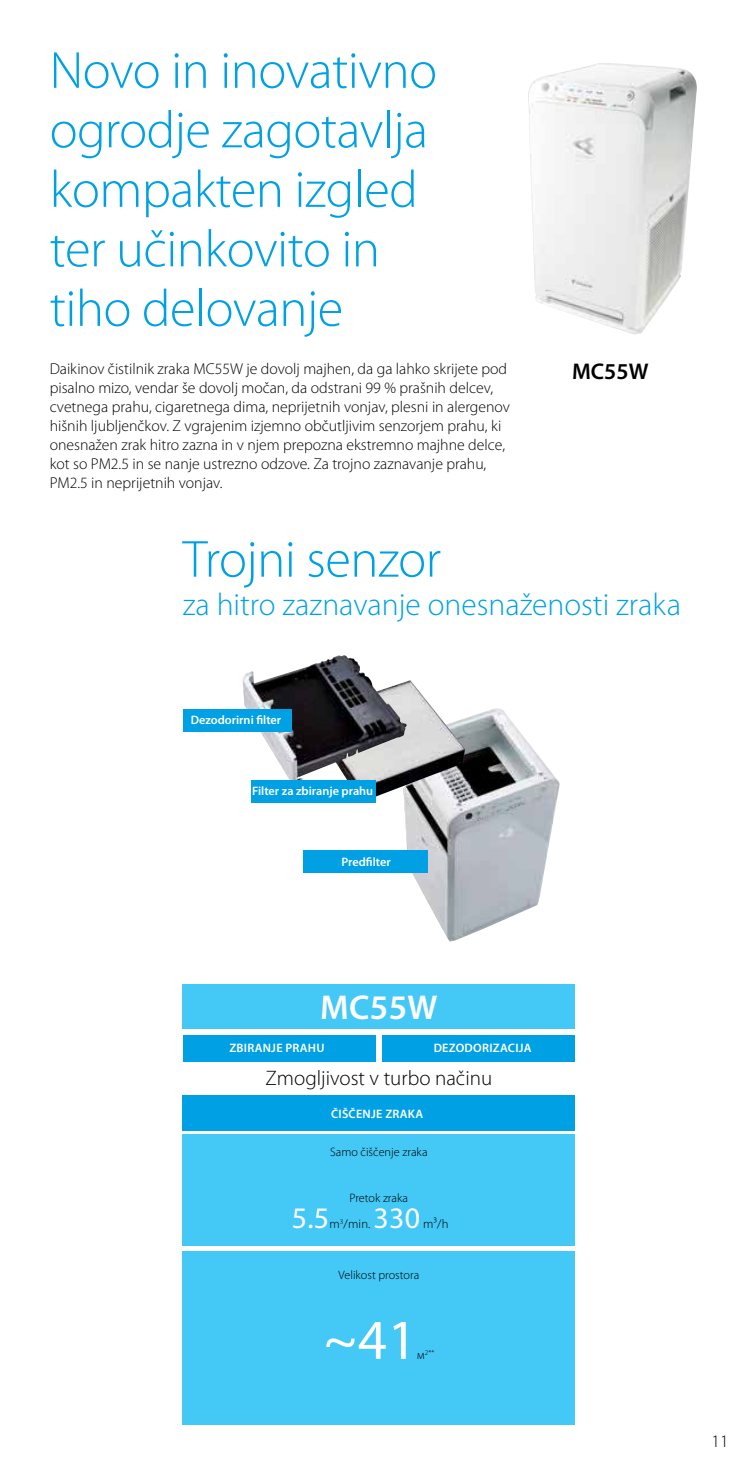
<style>
.page{position:relative;width:745px;height:1474px;background:#fff}
.page>*{position:absolute;margin:0;border:0;box-sizing:border-box;transform-origin:0 0}
.t1{font:56.52px "Myriad Pro";color:#fff}
.t2{font:300 52.5px/59.5px "Myriad Pro";letter-spacing:-.01em;color:#00a1e4}
.t3{font:600 34.65px "Myriad Pro";letter-spacing:.01em;color:#fff}
.t4{font:300 31.5px "Myriad Pro";color:#00a1e4}
.t5{font:29.93px "Myriad Pro";color:#fff}
.t6{font:600 22.75px "Myriad Pro";color:#000}
.t7{font:300 21px "Myriad Pro";color:#000}
.t8{font:300 17.5px "Myriad Pro";color:#000}
.t9{font:300 15.75px/18.9px "Myriad Pro";color:#000}
.t10{font:300 12.6px "Myriad Pro";color:#000}
.t11{font:600 12.25px "Myriad Pro";color:#fff}
.t12{font:300 12.25px "Myriad Pro";color:#000}
.t13{font:600 12.25px "Myriad Pro";letter-spacing:.02em;color:#fff}
.t14{font:300 7.35px "Myriad Pro";color:#000}
.s1{font-size:12.6px}
</style>
<div class="page">
<img style="left:528px;top:63px;width:168px;height:271px">
<img style="left:401px;top:708px;width:158px;height:233px">
<img style="left:375px;top:680px;width:90px;height:122px">
<img style="left:242px;top:655px;width:164px;height:131px">
<div style="left:183px;top:709px;width:108px;height:22px;background:#00a1e4"></div>
<div style="left:250px;top:780px;width:125px;height:22px;background:#00a1e4"></div>
<div style="left:303px;top:850px;width:125px;height:22px;background:#00a1e4"></div>
<div style="left:183px;top:1250px;width:391px;height:174px;background:#44c8f5"></div>
<div style="left:183px;top:1034px;width:192px;height:27px;background:#00a1e4"></div>
<div style="left:382px;top:1034px;width:192px;height:27px;background:#00a1e4"></div>
<div style="left:183px;top:984px;width:391px;height:44px;background:#44c8f5"></div>
<div style="left:183px;top:1184px;width:391px;height:61px;background:#44c8f5"></div>
<div style="left:183px;top:1134px;width:391px;height:50px;background:#44c8f5"></div>
<div style="left:183px;top:1094px;width:391px;height:36px;background:#00a1e4"></div>
<h2 class="t2" style="left:50px;top:40px;width:388px">Novo in inovativno ogrodje zagotavlja kompakten izgled ter učinkovito in tiho delovanje</h2>
<p class="t9" style="left:50px;top:359px;width:461px">Daikinov čistilnik zraka MC55W je dovolj majhen, da ga lahko skrijete pod pisalno mizo, vendar še dovolj močan, da odstrani 99 % prašnih delcev, cvetnega prahu, cigaretnega dima, neprijetnih vonjav, plesni in alergenov hišnih ljubljenčkov. Z vgrajenim izjemno občutljivim senzorjem prahu, ki onesnažen zrak hitro zazna in v njem prepozna ekstremno majhne delce, kot so PM2.5 in se nanje ustrezno odzove. Za trojno zaznavanje prahu, PM2.5 in neprijetnih vonjav.</p>
<h3 class="t6" style="left:571px;top:357px;width:78px">MC55W</h3>
<h2 class="t2" style="left:183px;top:529px;width:260px">Trojni senzor</h2>
<h3 class="t4" style="left:183px;top:585px;width:499px">za hitro zaznavanje onesnaženosti zraka</h3>
<p class="t11" style="left:190px;top:712px;width:92px">Dezodorirni filter</p>
<p class="t11" style="left:252px;top:783px;width:123px">Filter za zbiranje prahu</p>
<p class="t11" style="left:341px;top:853px;width:51px">Predfilter</p>
<h3 class="t3" style="left:320px;top:985px;width:119px">MC55W</h3>
<p class="t13" style="left:229px;top:1040px;width:97px">ZBIRANJE PRAHU</p>
<p class="t13" style="left:433px;top:1040px;width:99px">DEZODORIZACIJA</p>
<h3 class="t7" style="left:265px;top:1065px;width:228px">Zmogljivost v turbo načinu</h3>
<p class="t13" style="left:331px;top:1106px;width:94px">ČIŠČENJE ZRAKA</p>
<p class="t12" style="left:330px;top:1144px;width:99px">Samo čiščenje zraka</p>
<p class="t12" style="left:349px;top:1190px;width:60px">Pretok zraka</p>
<h3 class="t5" style="left:291px;top:1199px;width:39px">5.5</h3>
<p class="t10" style="left:329px;top:1216px;width:42px">m<sup>3</sup>/min.</p>
<h3 class="t5" style="left:373px;top:1199px;width:48px">330</h3>
<p class="t10" style="left:423px;top:1216px;width:27px">m³/h</p>
<p class="t12" style="left:338px;top:1267px;width:82px">Velikost prostora</p>
<h1 class="t1" style="left:323px;top:1304px;width:94px">~41</h1>
<p class="t14" style="left:417px;top:1347px;width:19px"><span class="s1">м</span>2**</p>
<p class="t8" style="left:711px;top:1430px;width:19px">11</p>
</div>
